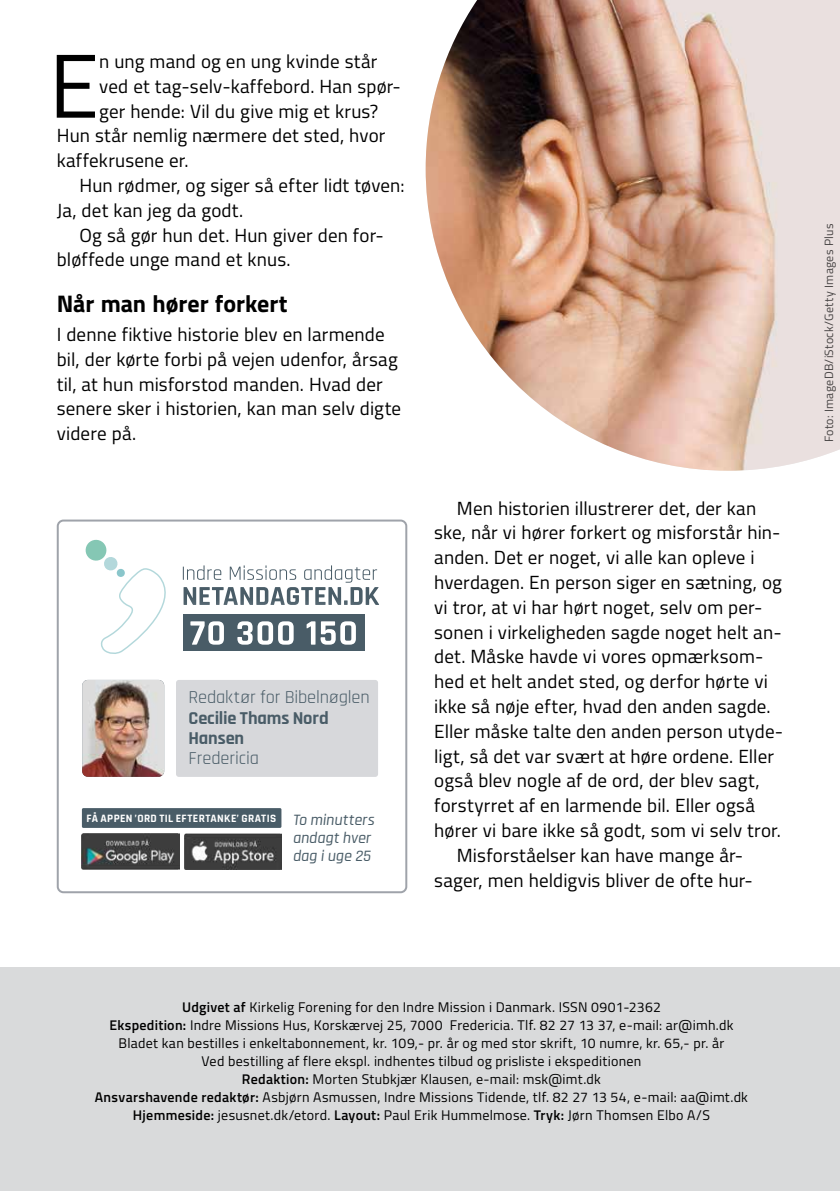
<style>
.page{position:relative;width:840px;height:1191px;background:#fff}
.page>*{position:absolute;margin:0;border:0;box-sizing:border-box;transform-origin:0 0}
.t1{font:90.6px "Titillium";color:#000}
.t2{font:700 24px "Titillium";letter-spacing:-.005em;color:#000}
.t3{font:19px/24.8px "Titillium";letter-spacing:.01em;color:#000}
.t4{font:18.4px "Rajdhani";letter-spacing:-.01em;color:#495c67}
.t5{font:700 18.4px/20.4px "Rajdhani";letter-spacing:-.01em;color:#495c67}
.t6{font:500 16px/18px "Rajdhani";color:#495c67}
.t7{font:14px/18px "Titillium";letter-spacing:.02em;color:#000;text-align:center}
.t8{font:12px "Titillium";letter-spacing:.025em;color:#000}
.t9{font:700 11.4px "Rajdhani";letter-spacing:.03em;color:#fff}
.s1{font-weight:600}
</style>
<div class="page">
<img style="left:425px;top:0;width:414px;height:471px">
<div style="left:0;top:967px;width:839px;height:224px;background:#d9dadb"></div>
<div style="left:176px;top:680px;width:202px;height:97px;background:#d7d8db;border-radius:3px"></div>
<div style="left:57px;top:519px;width:350px;height:374px;border:2px solid #9fa3aa;border-radius:6px"></div>
<img style="left:184px;top:833px;width:97px;height:36px">
<img style="left:82px;top:833px;width:97px;height:36px">
<div style="left:82px;top:808px;width:199px;height:20px;background:#495c67"></div>
<img style="left:82px;top:680px;width:82px;height:97px">
<svg style="left:85px;top:539px;width:294px;height:115px"></svg>
<h1 class="t1" style="left:49px;top:20px;width:52px">E</h1>
<p class="t3" style="left:99px;top:48px;width:279px">n ung mand og en ung kvinde står</p>
<p class="t3" style="left:99px;top:73px;width:303px">ved et tag-selv-kaffebord. Han spør-</p>
<p class="t3" style="left:99px;top:98px;width:280px">ger hende: Vil du give mig et krus?</p>
<p class="t3" style="left:57px;top:122px;width:330px">Hun står nemlig nærmere det sted, hvor</p>
<p class="t3" style="left:57px;top:147px;width:133px">kaffekrusene er.</p>
<p class="t3" style="left:79px;top:172px;width:326px">Hun rødmer, og siger så efter lidt tøven:</p>
<p class="t3" style="left:57px;top:197px;width:188px">Ja, det kan jeg da godt.</p>
<p class="t3" style="left:79px;top:222px;width:305px">Og så gør hun det. Hun giver den for-</p>
<p class="t3" style="left:57px;top:246px;width:235px">bløffede unge mand et knus.</p>
<p class="t2" style="left:57px;top:285px;width:232px">Når man hører forkert</p>
<p class="t3" style="left:57px;top:321px;width:346px">I denne fiktive historie blev en larmende bil, der kørte forbi på vejen udenfor, årsag til, at hun misforstod manden. Hvad der senere sker i historien, kan man selv digte videre på.</p>
<p class="t4" style="left:188px;top:687px;width:183px">Redaktør for Bibelnøglen</p>
<p class="t5" style="left:188px;top:708px;width:141px">Cecilie Thams Nord<br>Hansen</p>
<p class="t4" style="left:188px;top:748px;width:72px">Fredericia</p>
<p class="t9" style="left:86px;top:811px;width:191px">FÅ APPEN ’ORD TIL EFTERTANKE’ GRATIS</p>
<p class="t6" style="left:292px;top:811px;width:85px">To minutters andagt hver dag i uge 25</p>
<p class="t3" style="left:456px;top:494px;width:301px">Men historien illustrerer det, der kan</p>
<p class="t3" style="left:434px;top:519px;width:348px">ske, når vi hører forkert og misforstår hin-</p>
<p class="t3" style="left:434px;top:544px;width:322px">anden. Det er noget, vi alle kan opleve i</p>
<p class="t3" style="left:434px;top:569px;width:349px">hverdagen. En person siger en sætning, og</p>
<p class="t3" style="left:434px;top:594px;width:329px">vi tror, at vi har hørt noget, selv om per-</p>
<p class="t3" style="left:434px;top:618px;width:349px">sonen i virkeligheden sagde noget helt an-</p>
<p class="t3" style="left:434px;top:643px;width:330px">det. Måske havde vi vores opmærksom-</p>
<p class="t3" style="left:434px;top:668px;width:335px">hed et helt andet sted, og derfor hørte vi</p>
<p class="t3" style="left:434px;top:693px;width:338px">ikke så nøje efter, hvad den anden sagde.</p>
<p class="t3" style="left:434px;top:718px;width:350px">Eller måske talte den anden person utyde-</p>
<p class="t3" style="left:434px;top:742px;width:341px">ligt, så det var svært at høre ordene. Eller</p>
<p class="t3" style="left:434px;top:767px;width:327px">også blev nogle af de ord, der blev sagt,</p>
<p class="t3" style="left:434px;top:792px;width:322px">forstyrret af en larmende bil. Eller også</p>
<p class="t3" style="left:434px;top:817px;width:348px">hører vi bare ikke så godt, som vi selv tror.</p>
<p class="t3" style="left:456px;top:842px;width:288px">Misforståelser kan have mange år-</p>
<p class="t3" style="left:434px;top:866px;width:320px">sager, men heldigvis bliver de ofte hur-</p>
<p class="t8" style="left:819px;top:442px;width:220px;rotate:-90deg">Foto: ImageDB/iStock/Getty Images Plus</p>
<p class="t7" style="left:95px;top:997px;width:654px"><span class="s1">Udgivet af</span> Kirkelig Forening for den Indre Mission i Danmark. ISSN 0901-2362<br><span class="s1">Ekspedition:</span> Indre Missions Hus, Korskærvej 25, 7000 Fredericia. Tlf. 82 27 13 37, e-mail: ar@imh.dk Bladet kan bestilles i enkeltabonnement, kr. 109,- pr. år og med stor skrift, 10 numre, kr. 65,- pr. år<br>Ved bestilling af flere ekspl. indhentes tilbud og prisliste i ekspeditionen<br><span class="s1">Redaktion:</span> Morten Stubkjær Klausen, e-mail: msk@imt.dk<br><span class="s1">Ansvarshavende redaktør:</span> Asbjørn Asmussen, Indre Missions Tidende, tlf. 82 27 13 54, e-mail: aa@imt.dk <span class="s1">Hjemmeside:</span> jesusnet.dk/etord. <span class="s1">Layout:</span> Paul Erik Hummelmose. <span class="s1">Tryk:</span> Jørn Thomsen Elbo A/S</p>
</div>
